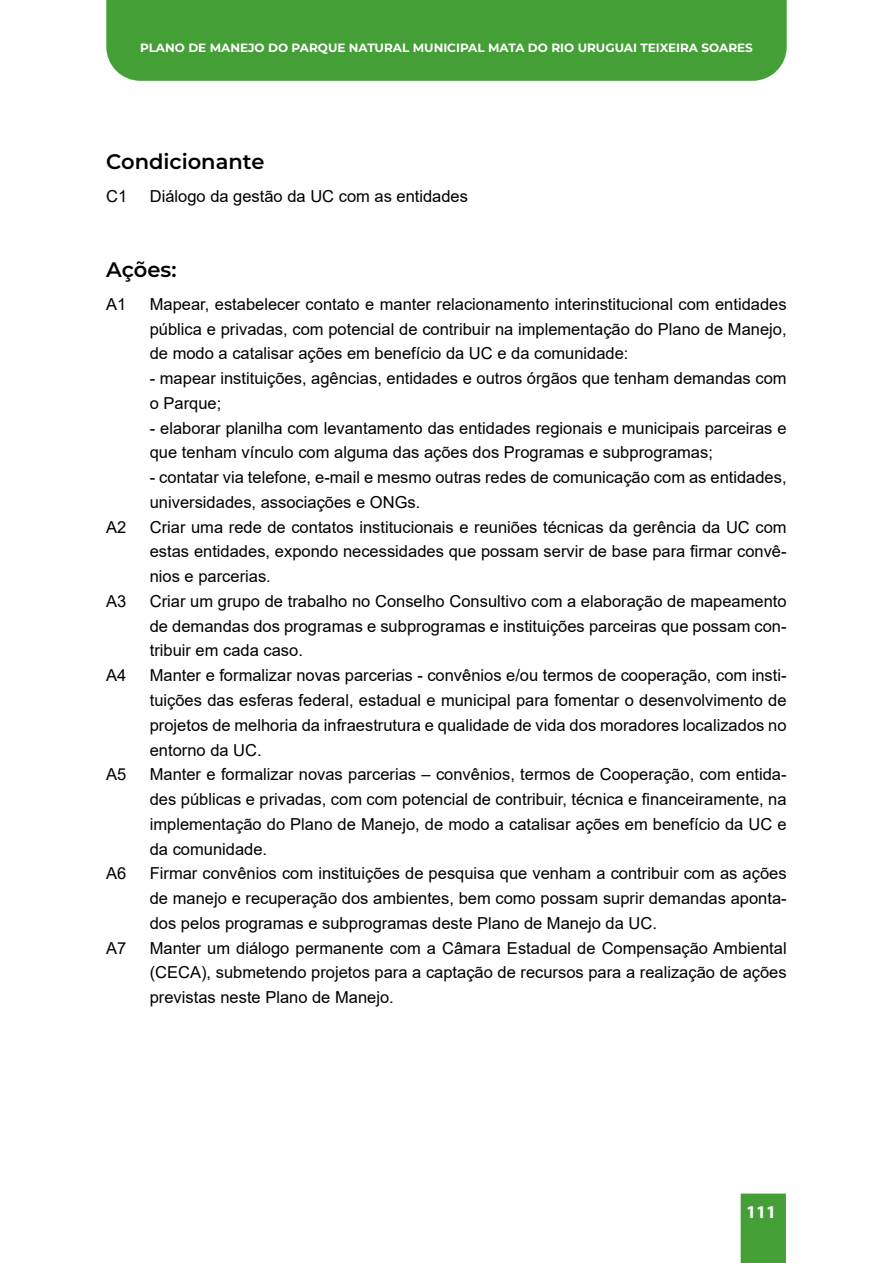
<style>
.page{position:relative;width:893px;height:1263px;background:#fff}
.page>*{position:absolute;margin:0;border:0;box-sizing:border-box;transform-origin:0 0}
.t1{font:600 21px "Montserrat";color:#000}
.t2{font:700 18px "Myriad Pro";color:#fff}
.t3{font:16.5px/24.8px "Arial";color:#000;text-align:justify}
.t4{font:700 12px "Montserrat";color:#fff}
</style>
<div class="page">
<div style="left:106px;top:0;width:681px;height:81px;background:#449f36"></div>
<div style="left:740px;top:1193px;width:46px;height:70px;background:#449f36"></div>
<p class="t4" style="left:140px;top:39px;width:614px">PLANO DE MANEJO DO PARQUE NATURAL MUNICIPAL MATA DO RIO URUGUAI TEIXEIRA SOARES</p>
<p class="t1" style="left:106px;top:147px;width:160px">Condicionante</p>
<p class="t3" style="left:106px;top:184px;width:23px">C1</p>
<p class="t3" style="left:150px;top:184px;width:320px">Diálogo da gestão da UC com as entidades</p>
<p class="t1" style="left:106px;top:254px;width:72px">Ações:</p>
<p class="t3" style="left:106px;top:292px;width:22px">A1</p>
<p class="t3" style="left:150px;top:292px;width:638px">Mapear, estabelecer contato e manter relacionamento interinstitucional com entidades pública e privadas, com potencial de contribuir na implementação do Plano de Manejo, de modo a catalisar ações em benefício da UC e da comunidade:</p>
<p class="t3" style="left:150px;top:366px;width:638px">- mapear instituições, agências, entidades e outros órgãos que tenham demandas com o Parque;</p>
<p class="t3" style="left:150px;top:415px;width:638px">- elaborar planilha com levantamento das entidades regionais e municipais parceiras e que tenham vínculo com alguma das ações dos Programas e subprogramas;</p>
<p class="t3" style="left:150px;top:465px;width:638px">- contatar via telefone, e-mail e mesmo outras redes de comunicação com as entidades, universidades, associações e ONGs.</p>
<p class="t3" style="left:106px;top:514px;width:22px">A2</p>
<p class="t3" style="left:150px;top:514px;width:638px">Criar uma rede de contatos institucionais e reuniões técnicas da gerência da UC com estas entidades, expondo necessidades que possam servir de base para firmar convê&shy;nios e parcerias.</p>
<p class="t3" style="left:106px;top:589px;width:22px">A3</p>
<p class="t3" style="left:150px;top:589px;width:638px">Criar um grupo de trabalho no Conselho Consultivo com a elaboração de mapeamento de demandas dos programas e subprogramas e instituições parceiras que possam con&shy;tribuir em cada caso.</p>
<p class="t3" style="left:106px;top:663px;width:22px">A4</p>
<p class="t3" style="left:150px;top:663px;width:638px">Manter e formalizar novas parcerias - convênios e/ou termos de cooperação, com insti&shy;tuições das esferas federal, estadual e municipal para fomentar o desenvolvimento de projetos de melhoria da infraestrutura e qualidade de vida dos moradores localizados no entorno da UC.</p>
<p class="t3" style="left:106px;top:762px;width:22px">A5</p>
<p class="t3" style="left:150px;top:762px;width:638px">Manter e formalizar novas parcerias – convênios, termos de Cooperação, com entida&shy;des públicas e privadas, com com potencial de contribuir, técnica e financeiramente, na implementação do Plano de Manejo, de modo a catalisar ações em benefício da UC e da comunidade.</p>
<p class="t3" style="left:106px;top:861px;width:22px">A6</p>
<p class="t3" style="left:150px;top:861px;width:638px">Firmar convênios com instituições de pesquisa que venham a contribuir com as ações de manejo e recuperação dos ambientes, bem como possam suprir demandas aponta&shy;dos pelos programas e subprogramas deste Plano de Manejo da UC.</p>
<p class="t3" style="left:106px;top:935px;width:22px">A7</p>
<p class="t3" style="left:150px;top:935px;width:638px">Manter um diálogo permanente com a Câmara Estadual de Compensação Ambiental (CECA), submetendo projetos para a captação de recursos para a realização de ações previstas neste Plano de Manejo.</p>
<p class="t2" style="left:746px;top:1200px;width:31px">111</p>
</div>
